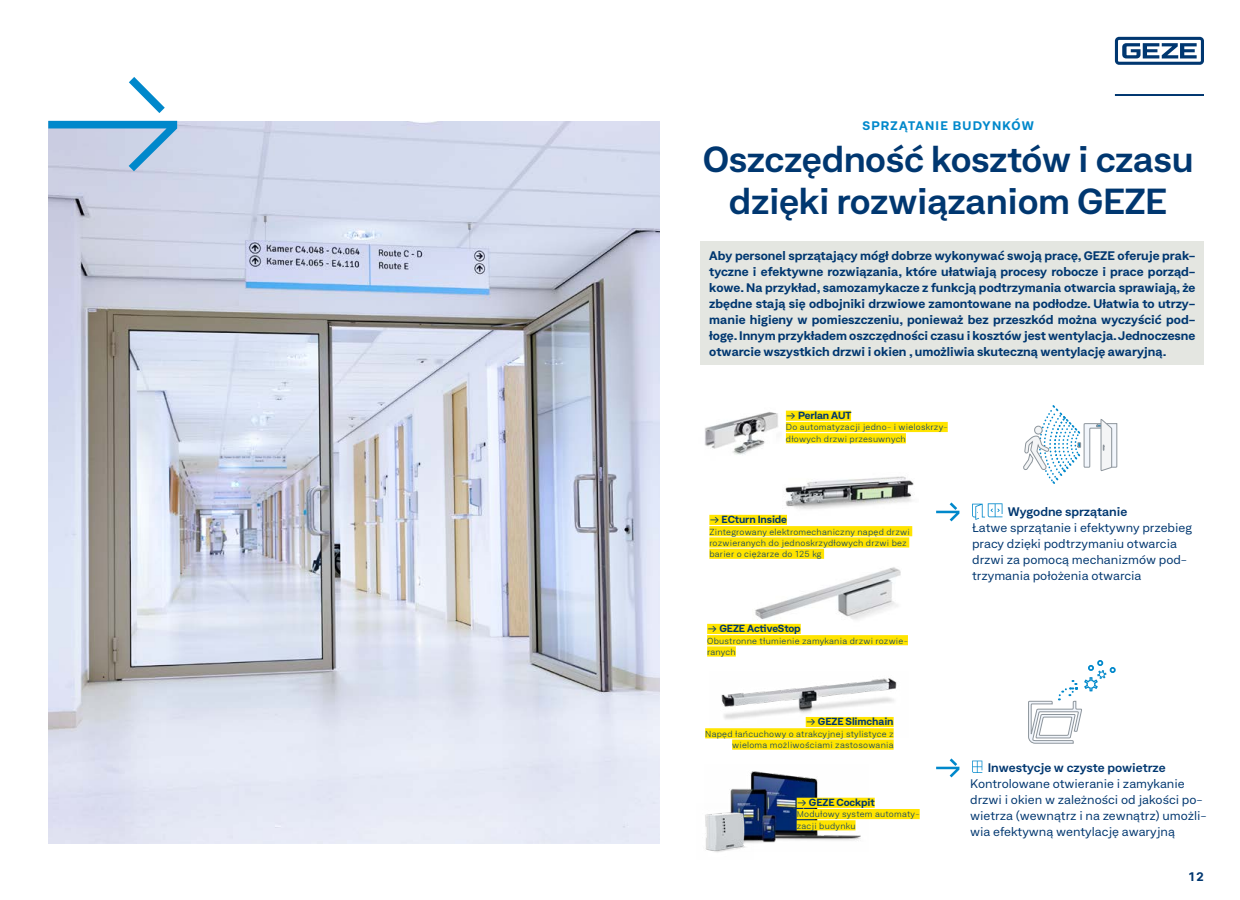
<style>
.page{position:relative;width:1240px;height:900px;background:#fff}
.page>*{position:absolute;margin:0;border:0;box-sizing:border-box;transform-origin:0 0}
.t1{font:600 expanded 35px/42px "Neufile Grotesk";letter-spacing:-.01em;color:#003770;text-align:center}
.t2{font:700 expanded 12px/16px "Neufile Grotesk";color:#003770;text-align:justify}
.t3{font:expanded 12px/16px "Neufile Grotesk";color:#003770}
.t4{font:600 expanded 12px "Neufile Grotesk";color:#003770}
.t5{font:700 expanded 12px "Neufile Grotesk";letter-spacing:.1em;color:#0088cb}
.t6{font:700 expanded 10px "Neufile Grotesk";letter-spacing:-.01em;color:#003770}
.t7{font:300 expanded 8.5px/11.3px "Neufile Grotesk";letter-spacing:.03em;color:#003770}
.s1{font-weight:800}
</style>
<div class="page">
<img style="left:753px;top:567px;width:148px;height:57px">
<div style="left:707px;top:624px;width:94px;height:10px;background:#ffe400"></div>
<div style="left:707px;top:635px;width:201px;height:10px;background:#ffe400"></div>
<div style="left:707px;top:646px;width:29px;height:11px;background:#ffe400"></div>
<img style="left:48px;top:121px;width:612px;height:722px">
<svg style="left:1115px;top:37px;width:89px;height:28px"></svg>
<hr style="left:1115px;top:94px;width:89px;height:2px;background:#003770">
<svg style="left:936px;top:502px;width:23px;height:19px"></svg>
<svg style="left:972px;top:503px;width:30px;height:17px"></svg>
<svg style="left:936px;top:758px;width:23px;height:19px"></svg>
<svg style="left:972px;top:761px;width:10px;height:12px"></svg>
<img style="left:705px;top:412px;width:73px;height:43px">
<div style="left:786px;top:411px;width:65px;height:10px;background:#ffe400"></div>
<div style="left:786px;top:422px;width:162px;height:10px;background:#ffe400"></div>
<div style="left:786px;top:433px;width:120px;height:10px;background:#ffe400"></div>
<div style="left:701px;top:241px;width:503px;height:124px;background:#e4e6e1"></div>
<img style="left:729px;top:771px;width:139px;height:72px">
<div style="left:797px;top:798px;width:78px;height:10px;background:#ffe400"></div>
<div style="left:797px;top:809px;width:123px;height:10px;background:#ffe400"></div>
<div style="left:797px;top:820px;width:59px;height:10px;background:#ffe400"></div>
<img style="left:705px;top:803px;width:48px;height:49px">
<svg style="left:1028px;top:660px;width:88px;height:84px"></svg>
<svg style="left:1023px;top:406px;width:94px;height:78px"></svg>
<svg style="left:48px;top:121px;width:129px;height:50px;background:#9fc0de"></svg>
<svg style="left:129px;top:77px;width:36px;height:36px"></svg>
<img style="left:765px;top:476px;width:149px;height:54px">
<div style="left:709px;top:515px;width:78px;height:10px;background:#ffe400"></div>
<div style="left:709px;top:526px;width:203px;height:10px;background:#ffe400"></div>
<div style="left:709px;top:537px;width:200px;height:11px;background:#ffe400"></div>
<div style="left:709px;top:549px;width:115px;height:10px;background:#ffe400"></div>
<img style="left:721px;top:678px;width:176px;height:50px">
<div style="left:806px;top:717px;width:88px;height:10px;background:#ffe400"></div>
<div style="left:705px;top:728px;width:189px;height:10px;background:#ffe400"></div>
<div style="left:732px;top:740px;width:162px;height:10px;background:#ffe400"></div>
<p class="t5" style="left:862px;top:118px;width:173px">SPRZĄTANIE BUDYNKÓW</p>
<h1 class="t1" style="left:703px;top:138px;width:492px">Oszczędność kosztów i czasu dzięki rozwiązaniom GEZE</h1>
<p class="t2" style="left:709px;top:247px;width:488px">Aby personel sprzątający mógł dobrze wykonywać swoją pracę, GEZE oferuje prak&shy;tyczne i efektywne rozwiązania, które ułatwiają procesy robocze i prace porząd&shy;kowe. Na przykład, samozamykacze z funkcją podtrzymania otwarcia sprawiają, że zbędne stają się odbojniki drzwiowe zamontowane na podłodze. Ułatwia to utrzy&shy;manie higieny w pomieszczeniu, ponieważ bez przeszkód można wyczyścić pod&shy;łogę. Innym przykładem oszczędności czasu i kosztów jest wentylacja. Jednoczesne otwarcie wszystkich drzwi i okien , umożliwia skuteczną wentylację awaryjną.</p>
<p class="t6" style="left:786px;top:409px;width:67px"><span class="s1">→</span> Perlan AUT</p>
<p class="t7" style="left:786px;top:422px;width:163px">Do automatyzacji jedno- i wieloskrzy&shy;dłowych drzwi przesuwnych</p>
<p class="t6" style="left:709px;top:513px;width:79px"><span class="s1">→</span> ECturn Inside</p>
<p class="t7" style="left:709px;top:526px;width:202px">Zintegrowany elektromechaniczny napęd drzwi rozwieranych do jednoskrzydłowych drzwi bez barier o ciężarze do 125 kg</p>
<p class="t6" style="left:707px;top:622px;width:95px"><span class="s1">→</span> GEZE ActiveStop</p>
<p class="t7" style="left:707px;top:635px;width:202px">Obustronne tłumienie zamykania drzwi rozwie&shy;ranych</p>
<p class="t6" style="left:806px;top:715px;width:89px"><span class="s1">→</span> GEZE Slimchain</p>
<p class="t7" style="left:705px;top:728px;width:190px;text-align:right">Napęd łańcuchowy o atrakcyjnej stylistyce z wieloma możliwościami zastosowania</p>
<p class="t6" style="left:797px;top:796px;width:80px"><span class="s1">→</span> GEZE Cockpit</p>
<p class="t7" style="left:797px;top:809px;width:125px">Modułowy system automaty&shy;zacji budynku</p>
<p class="t4" style="left:1008px;top:504px;width:121px">Wygodne sprzątanie</p>
<p class="t3" style="left:972px;top:519px;width:222px">Łatwe sprzątanie i efektywny przebieg pracy dzięki podtrzymaniu otwarcia drzwi za pomocą mechanizmów pod&shy;trzymania położenia otwarcia</p>
<p class="t4" style="left:988px;top:760px;width:179px">Inwestycje w czyste powietrze</p>
<p class="t3" style="left:970px;top:775px;width:238px">Kontrolowane otwieranie i zamykanie drzwi i okien w zależności od jakości po&shy;wietrza (wewnątrz i na zewnątrz) umożli&shy;wia efektywną wentylację awaryjną</p>
<p class="t2" style="left:1189px;top:868px;width:17px">12</p>
</div>
